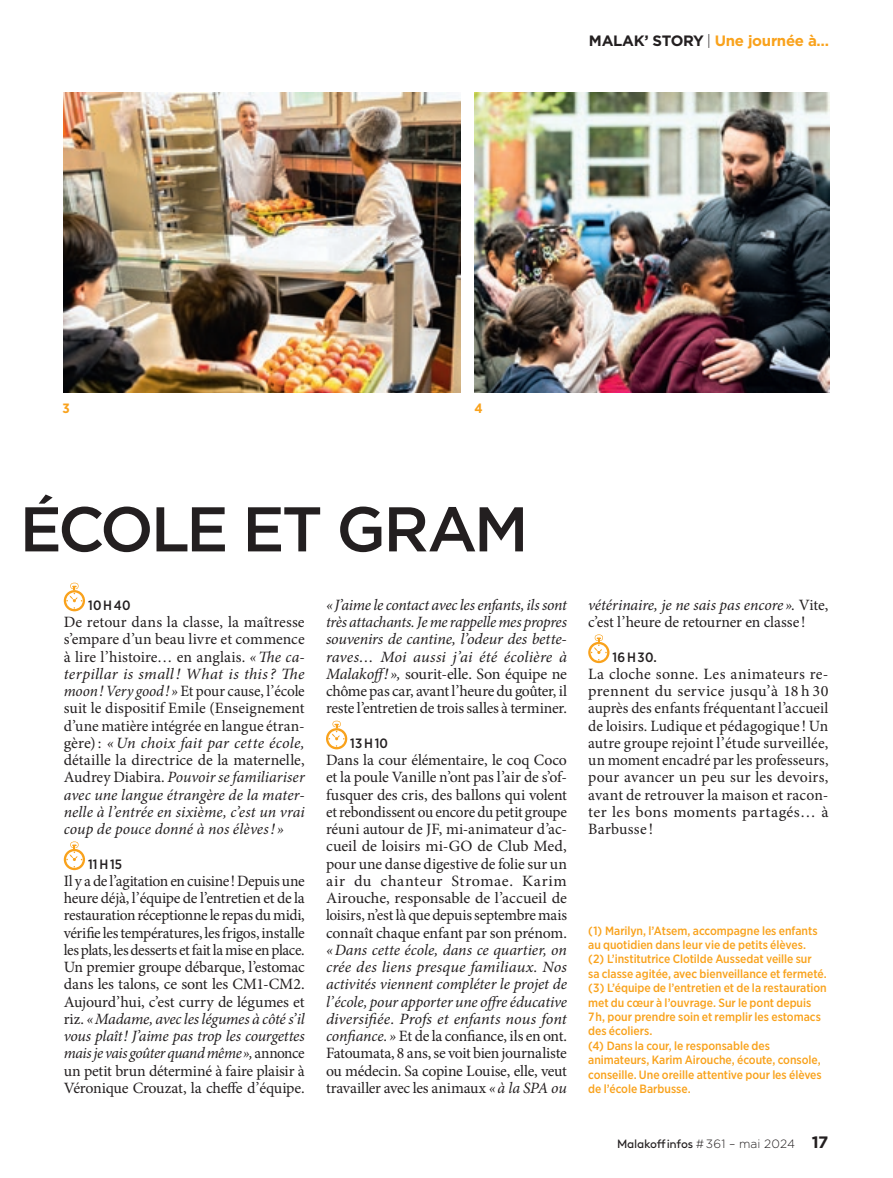
<style>
.page{position:relative;width:893px;height:1178px;background:#fff}
.page>*{position:absolute;margin:0;border:0;box-sizing:border-box;transform-origin:0 0}
.t1{font:500 63px "Gotham";letter-spacing:-.05em;color:#231f20}
.TEXTE_COURANT_MINION{font:15.75px/17.2px "Minion Pro";color:#231f20;text-align:justify}
.TEXTE_COURANT_MINION-2{font:italic 15.75px/17.2px "Minion Pro";letter-spacing:-.005em;color:#231f20;text-align:justify}
.t2{font:700 15px "Gotham";letter-spacing:-.02em;color:#f9a21c}
.INTER{font:500 13.5px "Gotham Narrow";letter-spacing:.015em;color:#231f20}
.N_PHOTO_UNE_JOURNÉE{font:700 13.5px "Gotham Narrow";color:#f9a21c}
.LÉGENDE_PHOTO_LOISIRS{font:500 12px/14.4px "Gotham Narrow";color:#f9a21c}
.t3{font:12px "Brown Pro Regular Alt";letter-spacing:-.025em;color:#231f20}
.s1{color:#231f20}
.s2{font-weight:300;color:#231f20}
.s3{font-style:italic}
.s4{font-style:normal}
.s5{font-family:"Gotham";font-weight:300}
.s6{font-family:"Gotham";font-weight:700;font-size:16.5px}
</style>
<div class="page">
<img style="left:64px;top:92px;width:397px;height:300px">
<img style="left:475px;top:92px;width:354px;height:300px">
<svg style="left:326px;top:721px;width:21px;height:28px"></svg>
<svg style="left:64px;top:583px;width:21px;height:28px"></svg>
<svg style="left:64px;top:841px;width:21px;height:29px"></svg>
<svg style="left:588px;top:634px;width:21px;height:29px"></svg>
<p class="t2" style="left:589px;top:31px;width:242px"><span class="s1">MALAK’ STORY</span> <span class="s2">|</span> Une journée à…</p>
<p class="N_PHOTO_UNE_JOURNÉE" style="left:63px;top:399px;width:9px">3</p>
<p class="N_PHOTO_UNE_JOURNÉE" style="left:475px;top:399px;width:10px">4</p>
<h1 class="t1" style="left:20px;top:488px;width:510px">ÉCOLE ET GRAM</h1>
<p class="INTER" style="left:88px;top:596px;width:44px">10 H 40</p>
<p class="TEXTE_COURANT_MINION" style="left:64px;top:613px;width:242px">De retour dans la classe, la maîtresse s’empare d’un beau livre et commence à lire l’histoire… en anglais. <span class="s3">«The ca&shy;terpillar is small ! What is this? The moon! Very good!»</span> Et pour cause, l’école suit le dispositif Emile (Enseignement d’une matière intégrée en langue étran&shy;gère): <span class="s3">«Un choix fait par cette école, </span>détaille la directrice de la maternelle, Audrey Diabira. <span class="s3">Pouvoir se familiariser avec une langue étrangère de la mater&shy;nelle à l’entrée en sixième, c’est un vrai coup de pouce donné à nos élèves! »</span></p>
<p class="INTER" style="left:88px;top:855px;width:36px">11 H 15</p>
<p class="TEXTE_COURANT_MINION" style="left:64px;top:872px;width:242px">Il y a de l’agitation en cuisine! Depuis une heure déjà, l’équipe de l’entretien et de la restauration réceptionne le repas du midi, vérifie les températures, les frigos, installe les plats, les desserts et fait la mise en place.<br>Un premier groupe débarque, l’estomac dans les talons, ce sont les CM1-CM2.<br>Aujourd’hui, c’est curry de légumes et riz. <span class="s3">«Madame, avec les légumes à côté s’il vous plaît! J’aime pas trop les courgettes mais je vais goûter quand même»,</span> annonce un petit brun déterminé à faire plaisir à Véronique Crouzat, la cheffe d’équipe.</p>
<p class="TEXTE_COURANT_MINION-2" style="left:326px;top:596px;width:243px">«J’aime le contact avec les enfants, ils sont très attachants. Je me rappelle mes propres souvenirs de cantine, l’odeur des bette&shy;raves… Moi aussi j’ai été écolière à Malakoff!», <span class="s4">sourit-elle. Son équipe ne chôme pas car, avant l’heure du goûter, il reste l’entretien de trois salles à terminer.</span></p>
<p class="INTER" style="left:350px;top:734px;width:39px">13 H 10</p>
<p class="TEXTE_COURANT_MINION" style="left:326px;top:751px;width:242px">Dans la cour élémentaire, le coq Coco et la poule Vanille n’ont pas l’air de s’of&shy;fusquer des cris, des ballons qui volent et rebondissent ou encore du petit groupe réuni autour de JF, mi-animateur d’ac&shy;cueil de loisirs mi-GO de Club Med, pour une danse digestive de folie sur un air du chanteur Stromae. Karim Airouche, responsable de l’accueil de loisirs, n’est là que depuis septembre mais connaît chaque enfant par son prénom. <span class="s3">«Dans cette école, dans ce quartier, on crée des liens presque familiaux. Nos activités viennent compléter le projet de l’école, pour apporter une offre éducative diversifiée. Profs et enfants nous font confiance.»</span> Et de la confiance, ils en ont.<br>Fatoumata, 8 ans, se voit bien journaliste ou médecin. Sa copine Louise, elle, veut travailler avec les animaux <span class="s3">«à la SPA ou</span></p>
<p class="TEXTE_COURANT_MINION" style="left:588px;top:596px;width:242px"><span class="s3">vétérinaire, je ne sais pas encore».</span> Vite, c’est l’heure de retourner en classe!</p>
<p class="INTER" style="left:612px;top:648px;width:46px">16 H 30.</p>
<p class="TEXTE_COURANT_MINION" style="left:588px;top:665px;width:242px">La cloche sonne. Les animateurs re&shy;prennent du service jusqu’à 18 h 30 auprès des enfants fréquentant l’accueil de loisirs. Ludique et pédagogique ! Un autre groupe rejoint l’étude surveillée, un moment encadré par les professeurs, pour avancer un peu sur les devoirs, avant de retrouver la maison et racon&shy;ter les bons moments partagés… à Barbusse !</p>
<p class="LÉGENDE_PHOTO_LOISIRS" style="left:588px;top:923px;width:231px">(1) Marilyn, l’Atsem, accompagne les enfants au quotidien dans leur vie de petits élèves.</p>
<p class="LÉGENDE_PHOTO_LOISIRS" style="left:588px;top:952px;width:240px">(2) L’institutrice Clotilde Aussedat veille sur<br>sa classe agitée, avec bienveillance et fermeté.</p>
<p class="LÉGENDE_PHOTO_LOISIRS" style="left:588px;top:980px;width:240px">(3) L’équipe de l’entretien et de la restauration met du cœur à l’ouvrage. Sur le pont depuis<br>7 h, pour prendre soin et remplir les estomacs des écoliers.</p>
<p class="LÉGENDE_PHOTO_LOISIRS" style="left:588px;top:1038px;width:235px">(4) Dans la cour, le responsable des animateurs, Karim Airouche, écoute, console, conseille. Une oreille attentive pour les élèves de l’école Barbusse.</p>
<p class="t3" style="left:617px;top:1135px;width:213px">Malakoffinfos <span class="s5"># 361 – mai 2024</span> <span class="s6">17</span></p>
</div>
